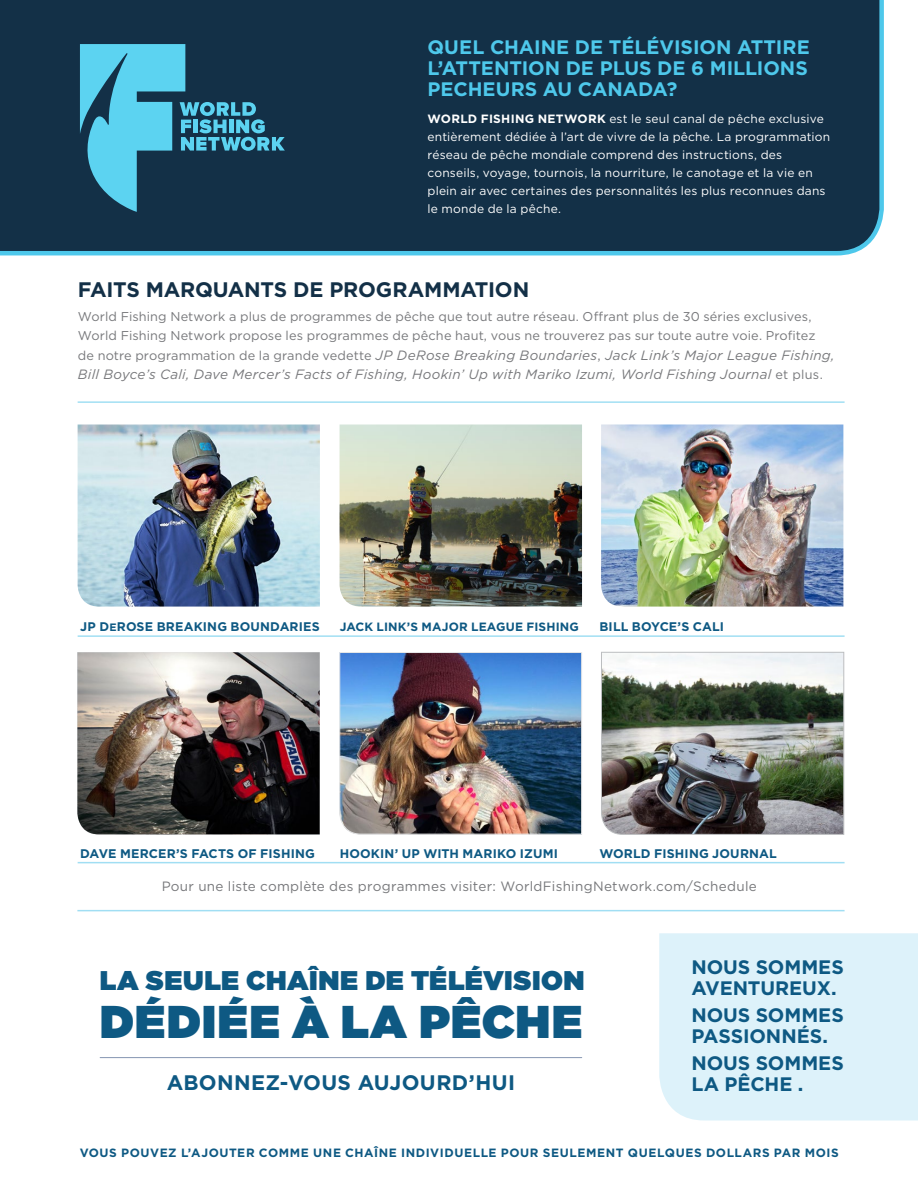
<style>
.page{position:relative;width:918px;height:1188px;background:#fff}
.page>*{position:absolute;margin:0;border:0;box-sizing:border-box;transform-origin:0 0}
.t1{font:900 45.9px "Gotham";letter-spacing:.02em;color:#0e5983}
.t2{font:900 27px "Gotham";letter-spacing:.02em;color:#0e5983}
.t3{font:700 21px "Gotham";letter-spacing:-.01em;color:#133047}
.t4{font:700 21px "Gotham";letter-spacing:.015em;color:#0e5983}
.t5{font:700 19.5px/21px "Gotham";letter-spacing:-.005em;color:#4ec8eb;text-align:justify}
.t6{font:700 19.5px/21px "Gotham";letter-spacing:-.005em;color:#0e5983}
.t7{font:italic 13.5px/19.5px "Gotham";letter-spacing:.02em;color:#77787b}
.t8{font:13.5px "Gotham";letter-spacing:.02em;color:#77787b}
.t9{font:12.75px/19.5px "Gotham";letter-spacing:.01em;color:#77787b}
.t10{font:700 12.45px "Gotham";letter-spacing:.01em;color:#0e5983}
.t11{font:12px/18px "Gotham";letter-spacing:.015em;color:#fff}
.t12{font:700 12px "Gotham";letter-spacing:.045em;color:#0e5983}
.t13{font:700 12px "Gotham";letter-spacing:.015em;color:#0e5983}
.s1{font-weight:700}
.s2{font-style:normal;font-size:12.75px}
.s3{font-style:normal}
.s4{font-size:10.65px}
</style>
<div class="page">
<div style="left:0;top:0;width:884px;height:256px;background:#133047"></div>
<div style="left:659px;top:933px;width:259px;height:187px;background:#ddf2fa"></div>
<hr style="left:78px;top:910px;width:766px;height:1px;background:#79d1ee">
<hr style="left:100px;top:1057px;width:482px;height:1px;background:#8596b2">
<hr style="left:78px;top:401px;width:766px;height:2px;background:#79d1ee">
<img style="left:601px;top:424px;width:242px;height:183px">
<img style="left:339px;top:652px;width:243px;height:183px">
<img style="left:77px;top:652px;width:243px;height:183px">
<img style="left:340px;top:424px;width:242px;height:183px">
<img style="left:601px;top:652px;width:243px;height:183px">
<hr style="left:78px;top:635px;width:766px;height:2px;background:#79d1ee">
<hr style="left:78px;top:862px;width:766px;height:1px;background:#79d1ee">
<img style="left:78px;top:424px;width:242px;height:183px">
<svg style="left:78px;top:44px;width:207px;height:168px;background:#2f6e88"></svg>
<h3 class="t5" style="left:428px;top:36px;width:384px">QUEL CHAINE DE TÉLÉVISION ATTIRE L’ATTENTION DE PLUS DE 6 MILLIONS PECHEURS AU CANADA?</h3>
<p class="t11" style="left:428px;top:109px;width:404px"><span class="s1">WORLD FISHING NETWORK</span> est le seul canal de pêche exclusive entièrement dédiée à l’art de vivre de la pêche. La programmation réseau de pêche mondiale comprend des instructions, des conseils, voyage, tournois, la nourriture, le canotage et la vie en plein air avec certaines des personnalités les plus reconnues dans le monde de la pêche.</p>
<h3 class="t3" style="left:78px;top:275px;width:453px">FAITS MARQUANTS DE PROGRAMMATION</h3>
<p class="t9" style="left:78px;top:306px;width:739px">World Fishing Network a plus de programmes de pêche que tout autre réseau. Offrant plus de 30 séries exclusives,<br>World Fishing Network propose les programmes de pêche haut, vous ne trouverez pas sur toute autre voie. Profitez</p>
<p class="t7" style="left:78px;top:345px;width:758px"><span class="s2">de notre programmation de la grande vedette</span> JP DeRose Breaking Boundaries<span class="s3">,</span> Jack Link’s Major League Fishing,<br>Bill Boyce’s Cali, Dave Mercer’s Facts of Fishing, Hookin’ Up with Mariko Izumi, World Fishing Journal <span class="s2">et plus.</span></p>
<p class="t10" style="left:80px;top:619px;width:241px">JP D<span class="s4">E</span>ROSE BREAKING BOUNDARIES</p>
<p class="t13" style="left:340px;top:619px;width:241px">JACK LINK’S MAJOR LEAGUE FISHING</p>
<p class="t10" style="left:599px;top:619px;width:126px">BILL BOYCE’S CALI</p>
<p class="t10" style="left:80px;top:845px;width:236px">DAVE MERCER’S FACTS OF FISHING</p>
<p class="t10" style="left:340px;top:845px;width:220px">HOOKIN’ UP WITH MARIKO IZUMI</p>
<p class="t10" style="left:599px;top:845px;width:179px">WORLD FISHING JOURNAL</p>
<p class="t8" style="left:162px;top:878px;width:597px">Pour une liste complète des programmes visiter: WorldFishingNetwork.com/Schedule</p>
<h2 class="t2" style="left:100px;top:961px;width:486px">LA SEULE CHAÎNE DE TÉLÉVISION</h2>
<h1 class="t1" style="left:100px;top:989px;width:484px">DÉDIÉE À LA PÊCHE</h1>
<h3 class="t4" style="left:167px;top:1069px;width:350px">ABONNEZ-VOUS AUJOURD’HUI</h3>
<h3 class="t6" style="left:691px;top:956px;width:154px">NOUS SOMMES<br>AVENTUREUX.</h3>
<h3 class="t6" style="left:691px;top:1004px;width:154px">NOUS SOMMES<br>PASSIONNÉS.</h3>
<h3 class="t6" style="left:691px;top:1052px;width:154px">NOUS SOMMES<br>LA PÊCHE .</h3>
<p class="t12" style="left:80px;top:1145px;width:761px">VOUS POUVEZ L’AJOUTER COMME UNE CHAÎNE INDIVIDUELLE POUR SEULEMENT QUELQUES DOLLARS PAR MOIS</p>
</div>
